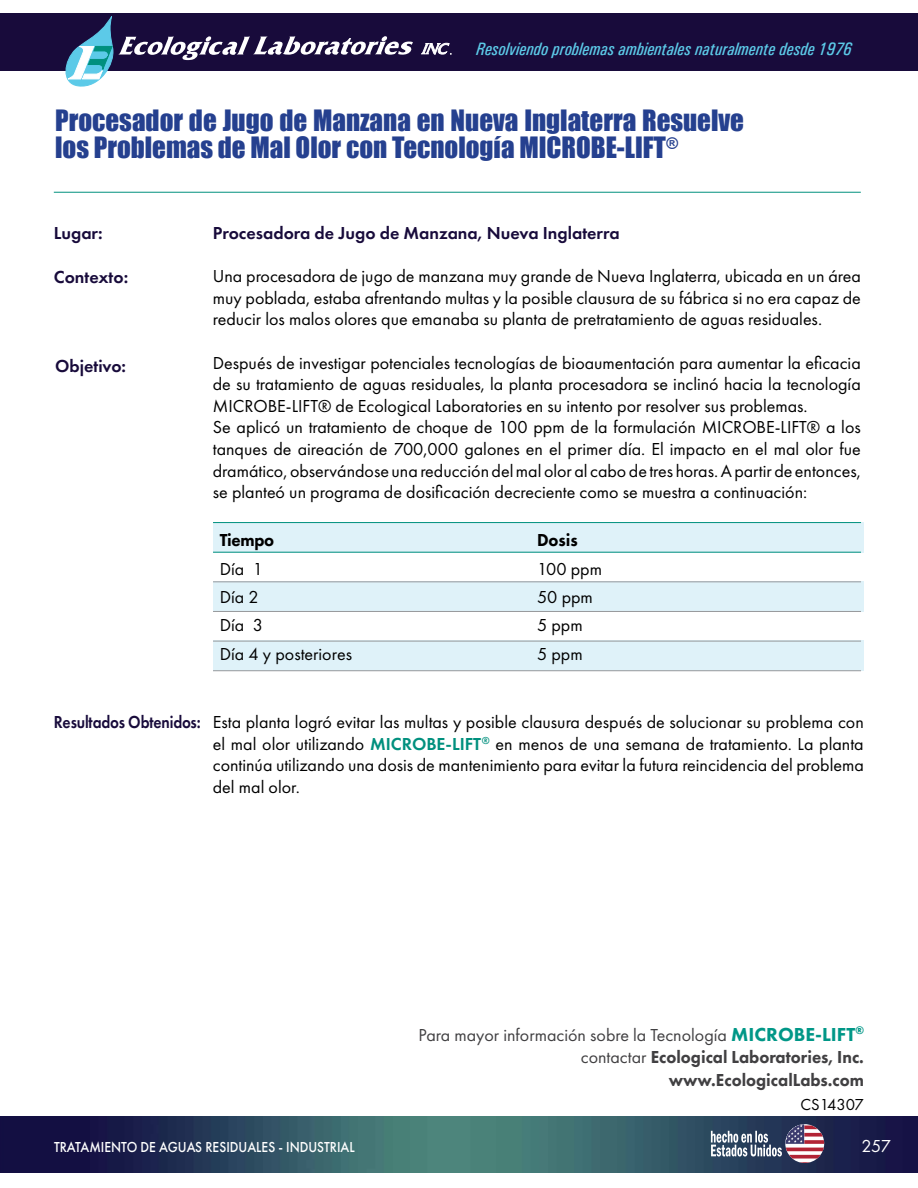
<style>
.page{position:relative;width:918px;height:1188px;background:#fff}
.page>*{position:absolute;margin:0;border:0;box-sizing:border-box;transform-origin:0 0}
.t1{font:27px/27px "Impact";color:#25408f}
.t2{font:18px/21.6px "Futura PT";color:#000;text-align:justify}
.t3{font:800 18px/22.5px "Futura PT";color:#414042;text-align:right;scale:.94 1}
.t4{font:600 18px "Futura PT";color:#180b3b}
.t5{font:italic 500 condensed 18px "Univers";color:#5ccae8}
.t6{font:600 18px "Futura PT";color:#180b3b;scale:.87 1}
.t7{font:800 18px "Futura PT";letter-spacing:-.02em;color:#000;scale:.94 1}
.t8{font:18px "Futura PT";color:#fff}
.t9{font:16.5px "Futura PT";color:#000}
.t10{font:500 15px "Futura PT";color:#fff;scale:.9 1}
.s1{font-weight:600;color:#00907e}
.s2{font-weight:400}
.s3{font-size:19.5px;color:#009787}
</style>
<div class="page">
<img style="left:0;top:1117px;width:918px;height:56px">
<svg style="left:711px;top:1124px;width:113px;height:39px;background:#6f6d83"></svg>
<div style="left:0;top:14px;width:918px;height:56px;background:#180b3b"></div>
<svg style="left:61px;top:16px;width:352px;height:71px"></svg>
<svg style="left:422px;top:43px;width:30px;height:12px"></svg>
<hr style="left:54px;top:192px;width:807px;height:1px;background:#00907e">
<div style="left:214px;top:523px;width:650px;height:30px;background:#dff2f9"></div>
<div style="left:214px;top:582px;width:650px;height:30px;background:#dff2f9"></div>
<div style="left:214px;top:641px;width:650px;height:30px;background:#dff2f9"></div>
<hr style="left:213px;top:552px;width:648px;height:1px;background:#00907e">
<hr style="left:213px;top:581px;width:648px;height:1px;background:#97999c">
<hr style="left:213px;top:611px;width:648px;height:1px;background:#97999c">
<hr style="left:213px;top:641px;width:648px;height:1px;background:#97999c">
<hr style="left:213px;top:670px;width:648px;height:1px;background:#97999c">
<hr style="left:213px;top:522px;width:648px;height:1px;background:#00907e">
<p class="t5" style="left:476px;top:38px;width:377px">Resolviendo problemas ambientales naturalmente desde 1976</p>
<h1 class="t1" style="left:55px;top:106px;width:690px">Procesador de Jugo de Manzana en Nueva Inglaterra Resuelve los Problemas de Mal Olor con Tecnología MICROBE-LIFT<sup>®</sup></h1>
<p class="t4" style="left:54px;top:222px;width:50px">Lugar:</p>
<p class="t4" style="left:54px;top:266px;width:76px">Contexto:</p>
<p class="t4" style="left:55px;top:355px;width:72px">Objetivo:</p>
<p class="t4" style="left:213px;top:222px;width:408px">Procesadora de Jugo de Manzana, Nueva Inglaterra</p>
<p class="t2" style="left:213px;top:265px;width:650px">Una procesadora de jugo de manzana muy grande de Nueva Inglaterra, ubicada en un área muy poblada, estaba afrentando multas y la posible clausura de su fábrica si no era capaz de reducir los malos olores que emanaba su planta de pretratamiento de aguas residuales.</p>
<p class="t2" style="left:213px;top:352px;width:650px;text-align:left">Después de investigar potenciales tecnologías de bioaumentación para aumentar la eficacia de su tratamiento de aguas residuales, la planta procesadora se inclinó hacia la tecnología MICROBE-LIFT® de Ecological Laboratories en su intento por resolver sus problemas.<br>Se aplicó un tratamiento de choque de 100 ppm de la formulación MICROBE-LIFT® a los tanques de aireación de 700,000 galones en el primer día. El impacto en el mal olor fue dramático, observándose una reducción del mal olor al cabo de tres horas. A partir de entonces, se planteó un programa de dosificación decreciente como se muestra a continuación:</p>
<p class="t7" style="left:220px;top:529px;width:59px">Tiempo</p>
<p class="t7" style="left:537px;top:529px;width:45px">Dosis</p>
<p class="t2" style="left:220px;top:558px;width:45px">Día 1</p>
<p class="t2" style="left:537px;top:558px;width:66px">100 ppm</p>
<p class="t2" style="left:220px;top:586px;width:41px">Día 2</p>
<p class="t2" style="left:537px;top:586px;width:57px">50 ppm</p>
<p class="t2" style="left:220px;top:615px;width:45px">Día 3</p>
<p class="t2" style="left:537px;top:615px;width:47px">5 ppm</p>
<p class="t2" style="left:220px;top:643px;width:134px">Día 4 y posteriores</p>
<p class="t2" style="left:537px;top:643px;width:47px">5 ppm</p>
<p class="t6" style="left:54px;top:711px;width:170px">Resultados Obtenidos:</p>
<p class="t2" style="left:213px;top:711px;width:653px">Esta planta logró evitar las multas y posible clausura después de solucionar su problema con el mal olor utilizando <span class="s1">MICROBE-LIFT</span><sup>®</sup> en menos de una semana de tratamiento. La planta continúa utilizando una dosis de mantenimiento para evitar la futura reincidencia del problema del mal olor.</p>
<p class="t3" style="left:418px;top:1023px;width:475px"><span class="s2">Para mayor información sobre la Tecnología</span> <span class="s3">MICROBE-LIFT</span><sup>® </sup><span class="s2">contactar</span> Ecological Laboratories, Inc. www.EcologicalLabs.com</p>
<p class="t9" style="left:801px;top:1094px;width:65px">CS14307</p>
<p class="t10" style="left:54px;top:1138px;width:336px">TRATAMIENTO DE AGUAS RESIDUALES - INDUSTRIAL</p>
<p class="t8" style="left:862px;top:1135px;width:31px">257</p>
</div>
